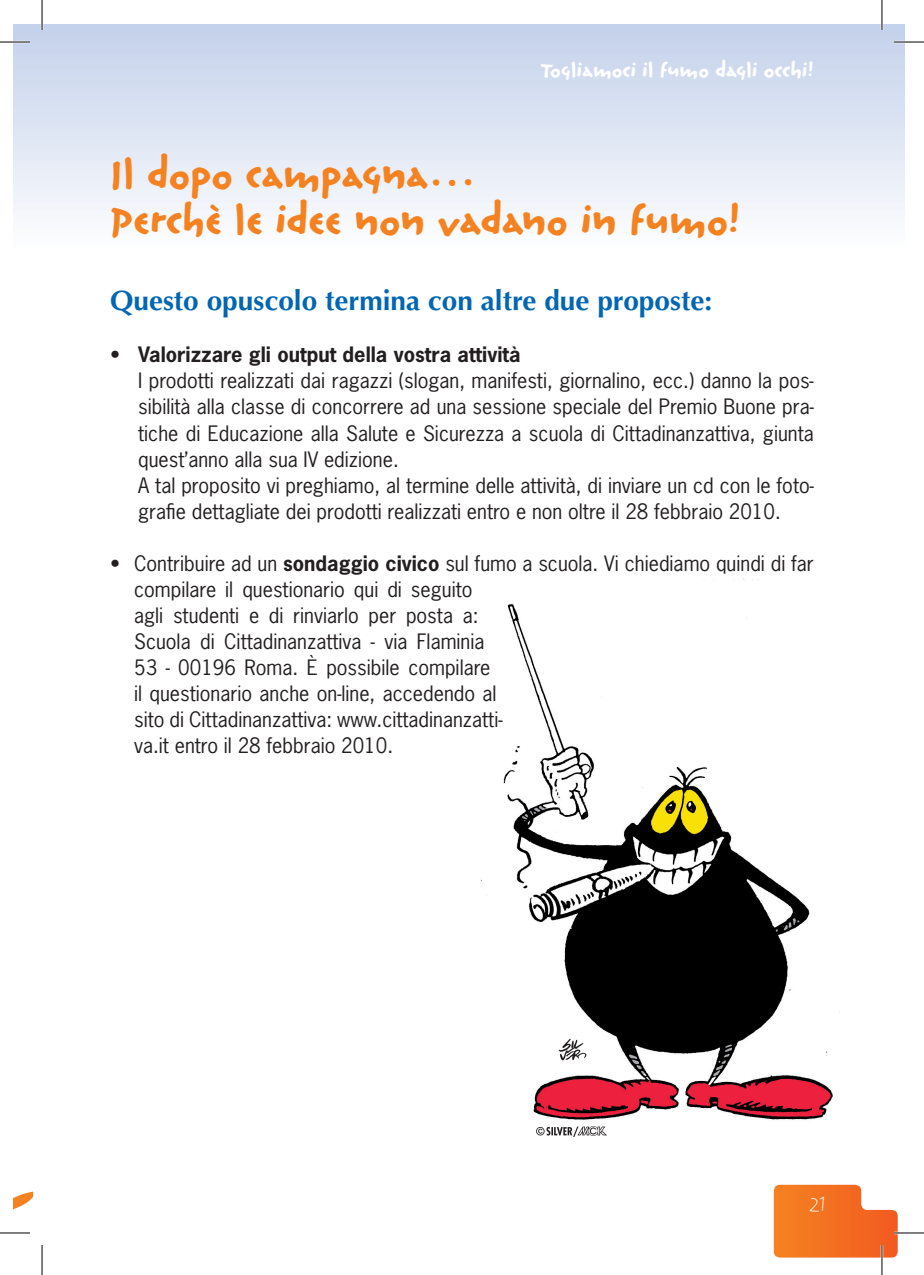
<style>
.page{position:relative;width:924px;height:1275px;background:#fff}
.page>*{position:absolute;margin:0;border:0;box-sizing:border-box;transform-origin:0 0}
.t1{font:48px/46px "Reliq Std Bold Extra Active";color:#f58220}
.t2{font:700 28px "Optima LT Std";color:#0166b3}
.t3{font:28px "Reliq Std Light Active";color:#fff}
.t4{font:24px "Reliq Std Bold Extra Active";color:#fff}
.t5{font:20px/26px "News Gothic Std";color:#231f20}
.s1{font-weight:700}
</style>
<div class="page">
<div style="left:14px;top:24px;width:28px;height:225px;background:linear-gradient(to bottom,#c3d1ea,#fdfdfe)"></div>
<img style="left:14px;top:1191px;width:18px;height:18px">
<svg style="left:773px;top:1184px;width:124px;height:73px;background:#f4813c"></svg>
<div style="left:42px;top:24px;width:862px;height:225px;background:linear-gradient(to bottom,#c3d1ea,#fdfefe)"></div>
<img style="left:480px;top:578px;width:360px;height:559px">
<img style="left:535px;top:1125px;width:72px;height:11px">
<img style="left:553px;top:1032px;width:36px;height:33px">
<hr style="left:0;top:41px;width:30px;height:2px;background:#fff">
<hr style="left:893px;top:41px;width:30px;height:2px;background:#fff">
<hr style="left:893px;top:1231px;width:30px;height:3px;background:#fff">
<hr style="left:41px;top:0;width:2px;height:30px;background:#fff">
<hr style="left:880px;top:0;width:2px;height:30px;background:#fff">
<hr style="left:880px;top:1245px;width:2px;height:30px;background:#fff">
<hr style="left:0;top:42px;width:30px;height:1px;background:#000">
<hr style="left:893px;top:42px;width:30px;height:1px;background:#000">
<hr style="left:0;top:1232px;width:30px;height:1px;background:#000">
<hr style="left:893px;top:1232px;width:30px;height:1px;background:#000">
<hr style="left:42px;top:0;width:1px;height:30px;background:#000">
<hr style="left:42px;top:1245px;width:1px;height:30px;background:#000">
<hr style="left:881px;top:0;width:1px;height:30px;background:#000">
<hr style="left:881px;top:1245px;width:1px;height:30px;background:#000">
<p class="t4" style="left:540px;top:57px;width:274px">Togliamoci il fumo dagli occhi!</p>
<h1 class="t1" style="left:110px;top:152px;width:632px">Il dopo campagna…<br>Perchè le idee non vadano in fumo!</h1>
<h2 class="t2" style="left:110px;top:285px;width:603px">Questo opuscolo termina con altre due proposte:</h2>
<p class="t5" style="left:138px;top:342px;width:677px;text-indent:-28px">• <span class="s1">Valorizzare gli output della vostra attività<br></span>I prodotti realizzati dai ragazzi (slogan, manifesti, giornalino, ecc.) danno la pos&shy;sibilità alla classe di concorrere ad una sessione speciale del Premio Buone pra&shy;tiche di Educazione alla Salute e Sicurezza a scuola di Cittadinanzattiva, giunta quest’anno alla sua IV edizione.<br>A tal proposito vi preghiamo, al termine delle attività, di inviare un cd con le foto&shy;grafie dettagliate dei prodotti realizzati entro e non oltre il 28 febbraio 2010.</p>
<p class="t5" style="left:134px;top:550px;width:681px;text-indent:-24px">• Contribuire ad un <span class="s1">sondaggio civico</span> sul fumo a scuola. Vi chiediamo quindi di far compilare il questionario qui di seguito<br>agli studenti e di rinviarlo per posta a:<br>Scuola di Cittadinanzattiva - via Flaminia<br>53 - 00196 Roma. È possibile compilare<br>il questionario anche on-line, accedendo al<br>sito di Cittadinanzattiva: www.cittadinanzatti-<br>va.it entro il 28 febbraio 2010.</p>
<h2 class="t3" style="left:808px;top:1190px;width:18px">21</h2>
</div>
